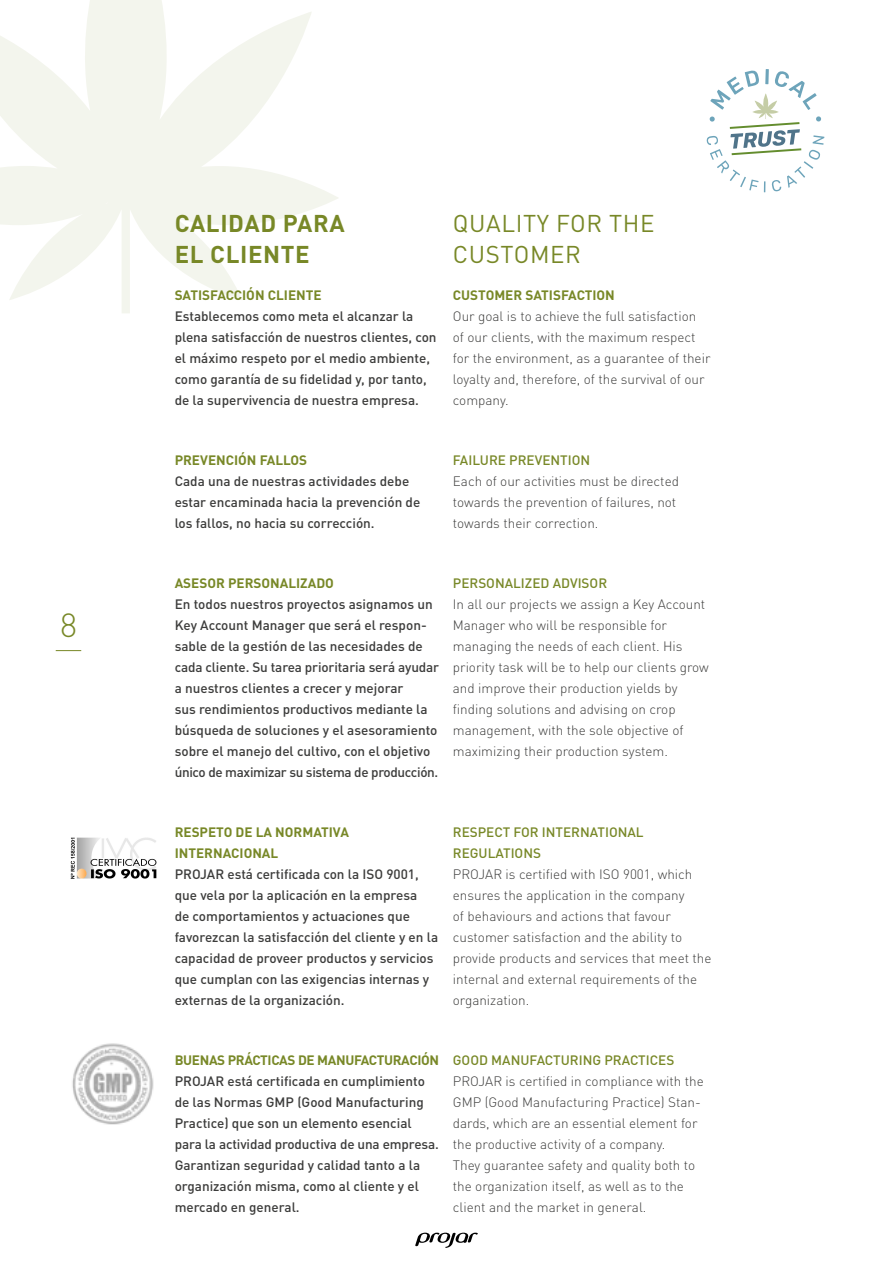
<style>
.page{position:relative;width:893px;height:1263px;background:#fff}
.page>*{position:absolute;margin:0;border:0;box-sizing:border-box;transform-origin:0 0}
.t1{font:300 33px "DIN Pro";color:#788827}
.t2{font:24px/31.5px "DIN Pro";letter-spacing:.025em;color:#788827}
.t3{font:700 24px/31.5px "DIN Pro";letter-spacing:.025em;color:#788827}
.t4{font:500 13.5px/21px "DIN Pro";color:#3c3c3b}
.t5{font:300 13.5px/21px "DIN Pro";color:#3c3c3b}
.t6{font:700 13.5px/21px "DIN Pro";color:#788827}
.t7{font:500 13.5px/21px "DIN Pro";color:#788827}
.t8{font:700 13.5px "DIN Pro";letter-spacing:-.025em;color:#788827}
</style>
<div class="page">
<svg style="left:56px;top:650px;width:25px;height:1px"></svg>
<svg style="left:0;top:0;width:338px;height:313px;fill:#f3f5ed"></svg>
<svg style="left:707px;top:69px;width:117px;height:123px"></svg>
<svg style="left:415px;top:1233px;width:63px;height:15px"></svg>
<img style="left:70px;top:838px;width:86px;height:40px">
<img style="left:72px;top:1043px;width:82px;height:82px">
<h1 class="t1" style="left:60px;top:603px;width:18px">8</h1>
<h2 class="t3" style="left:175px;top:206px;width:171px">CALIDAD PARA<br>EL CLIENTE</h2>
<p class="t6" style="left:175px;top:284px;width:148px">SATISFACCIÓN CLIENTE</p>
<p class="t4" style="left:175px;top:305px;width:263px">Establecemos como meta el alcanzar la plena satisfacción de nuestros clientes, con el máximo respeto por el medio ambiente, como garantía de su fidelidad y, por tanto, de la supervivencia de nuestra empresa.</p>
<p class="t6" style="left:175px;top:449px;width:134px">PREVENCIÓN FALLOS</p>
<p class="t4" style="left:175px;top:470px;width:247px">Cada una de nuestras actividades debe estar encaminada hacia la prevención de los fallos, no hacia su corrección.</p>
<h2 class="t2" style="left:453px;top:206px;width:203px">QUALITY FOR THE<br>CUSTOMER</h2>
<p class="t6" style="left:453px;top:284px;width:164px">CUSTOMER SATISFACTION</p>
<p class="t5" style="left:453px;top:305px;width:259px">Our goal is to achieve the full satisfaction of our clients, with the maximum respect for the environment, as a guarantee of their loyalty and, therefore, of the survival of our company.</p>
<p class="t7" style="left:453px;top:449px;width:139px">FAILURE PREVENTION</p>
<p class="t5" style="left:453px;top:470px;width:228px">Each of our activities must be directed towards the prevention of failures, not towards their correction.</p>
<p class="t6" style="left:175px;top:572px;width:161px">ASESOR PERSONALIZADO</p>
<p class="t4" style="left:175px;top:593px;width:266px">En todos nuestros proyectos asignamos un Key Account Manager que será el respon&shy;sable de la gestión de las necesidades de cada cliente. Su tarea prioritaria será ayudar a nuestros clientes a crecer y mejorar<br>sus rendimientos productivos mediante la búsqueda de soluciones y el asesoramiento sobre el manejo del cultivo, con el objetivo único de maximizar su sistema de producción.</p>
<p class="t7" style="left:453px;top:572px;width:156px">PERSONALIZED ADVISOR</p>
<p class="t5" style="left:453px;top:593px;width:257px">In all our projects we assign a Key Account Manager who will be responsible for managing the needs of each client. His priority task will be to help our clients grow and improve their production yields by finding solutions and advising on crop management, with the sole objective of maximizing their production system.</p>
<p class="t6" style="left:175px;top:821px;width:176px">RESPETO DE LA NORMATIVA<br>INTERNACIONAL</p>
<p class="t4" style="left:175px;top:863px;width:265px">PROJAR está certificada con la ISO 9001, que vela por la aplicación en la empresa<br>de comportamientos y actuaciones que favorezcan la satisfacción del cliente y en la capacidad de proveer productos y servicios que cumplan con las exigencias internas y externas de la organización.</p>
<p class="t7" style="left:453px;top:821px;width:192px">RESPECT FOR INTERNATIONAL<br>REGULATIONS</p>
<p class="t5" style="left:453px;top:863px;width:260px">PROJAR is certified with ISO 9001, which ensures the application in the company<br>of behaviours and actions that favour customer satisfaction and the ability to provide products and services that meet the internal and external requirements of the organization.</p>
<p class="t8" style="left:175px;top:1051px;width:266px">BUENAS PRÁCTICAS DE MANUFACTURACIÓN</p>
<p class="t4" style="left:175px;top:1070px;width:266px">PROJAR está certificada en cumplimiento de las Normas GMP (Good Manufacturing Practice) que son un elemento esencial para la actividad productiva de una empresa.<br>Garantizan seguridad y calidad tanto a la organización misma, como al cliente y el mercado en general.</p>
<p class="t7" style="left:453px;top:1049px;width:223px">GOOD MANUFACTURING PRACTICES</p>
<p class="t5" style="left:453px;top:1070px;width:253px">PROJAR is certified in compliance with the GMP (Good Manufacturing Practice) Stan&shy;dards, which are an essential element for the productive activity of a company.<br>They guarantee safety and quality both to the organization itself, as well as to the client and the market in general.</p>
</div>
